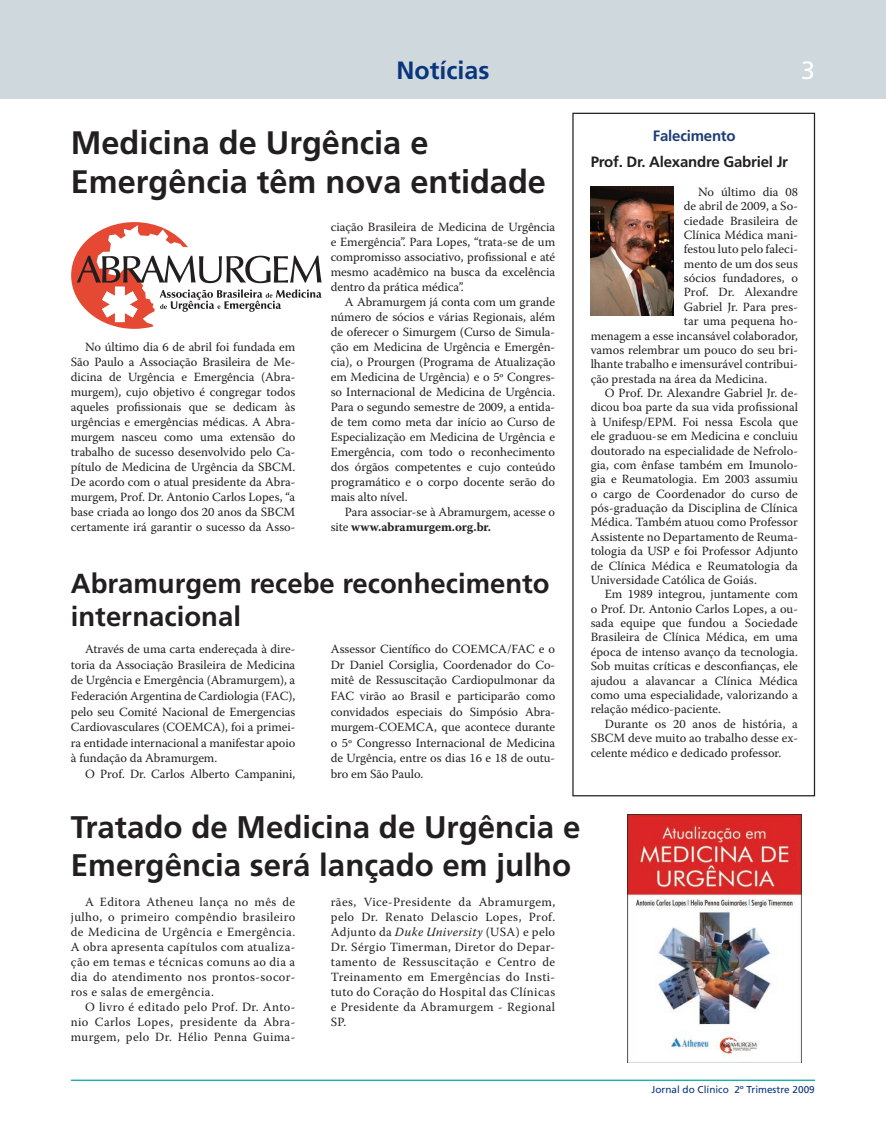
<style>
.page{position:relative;width:886px;height:1134px;background:#fff}
.page>*{position:absolute;margin:0;border:0;box-sizing:border-box;transform-origin:0 0}
.t1{font:700 32.5px/39px "Frutiger LT Std";color:#231f20}
.t2{font:700 31.25px/37.5px "Frutiger LT Std";color:#231f20}
.t3{font:700 27.5px/33px "Frutiger LT Std";color:#231f20}
.t4{font:700 25px "Frutiger LT Std";color:#08357c}
.t5{font:25px "Frutiger LT Std";color:#fff}
.t6{font:700 15px "Frutiger LT Std";letter-spacing:-.015em;color:#231f20}
.t7{font:700 15px "Frutiger LT Std";letter-spacing:-.015em;color:#1e3c75}
.t8{font:12.5px/15px "Warnock Pro";color:#231f20;text-align:justify}
.t9{font:10px "Frutiger LT Std";color:#08357c}
.s1{font-weight:700}
.s2{font-style:italic}
</style>
<div class="page">
<hr style="left:71px;top:1079px;width:744px;height:2px;background:#00a59e">
<div style="left:572px;top:113px;width:243px;height:683px;border:1px solid #231f20"></div>
<div style="left:0;top:0;width:886px;height:99px;background:#cfd8dd"></div>
<img style="left:627px;top:814px;width:174px;height:248px">
<svg style="left:71px;top:222px;width:251px;height:107px"></svg>
<img style="left:591px;top:187px;width:82px;height:128px">
<h3 class="t4" style="left:396px;top:56px;width:95px">Notícias</h3>
<h3 class="t5" style="left:801px;top:56px;width:15px">3</h3>
<h1 class="t1" style="left:71px;top:124px;width:477px">Medicina de Urgência e<br>Emergência têm nova entidade</h1>
<p class="t8" style="left:71px;top:339px;width:226px;text-indent:14px">No último dia 6 de abril foi fundada em São Paulo a Associação Brasileira de Me&shy;dicina de Urgência e Emergência (Abra&shy;murgem), cujo objetivo é congregar todos aqueles profissionais que se dedicam às urgências e emergências médicas. A Abra&shy;murgem nasceu como uma extensão do trabalho de sucesso desenvolvido pelo Ca&shy;pítulo de Medicina de Urgência da SBCM.<br>De acordo com o atual presidente da Abra&shy;murgem, Prof. Dr. Antonio Carlos Lopes, “a base criada ao longo dos 20 anos da SBCM certamente irá garantir o sucesso da Asso-</p>
<p class="t8" style="left:331px;top:219px;width:226px">ciação Brasileira de Medicina de Urgência e Emergência”. Para Lopes, “trata-se de um compromisso associativo, profissional e até mesmo acadêmico na busca da excelência dentro da prática médica”.</p>
<p class="t8" style="left:331px;top:294px;width:226px;text-indent:14px">A Abramurgem já conta com um grande número de sócios e várias Regionais, além de oferecer o Simurgem (Curso de Simula&shy;ção em Medicina de Urgência e Emergên&shy;cia), o Prourgen (Programa de Atualização em Medicina de Urgência) e o 5º Congres&shy;so Internacional de Medicina de Urgência.<br>Para o segundo semestre de 2009, a entida&shy;de tem como meta dar início ao Curso de Especialização em Medicina de Urgência e Emergência, com todo o reconhecimento dos órgãos competentes e cujo conteúdo programático e o corpo docente serão do mais alto nível.</p>
<p class="t8" style="left:331px;top:504px;width:226px;text-indent:14px">Para associar-se à Abramurgem, acesse o site <span class="s1">www.abramurgem.org.br.</span></p>
<h3 class="t3" style="left:71px;top:567px;width:480px">Abramurgem recebe reconhecimento internacional</h3>
<p class="t8" style="left:71px;top:641px;width:226px;line-height:15.6px;text-indent:14px">Através de uma carta endereçada à dire&shy;toria da Associação Brasileira de Medicina de Urgência e Emergência (Abramurgem), a Federación Argentina de Cardiologia (FAC), pelo seu Comité Nacional de Emergencias Cardiovasculares (COEMCA), foi a primei&shy;ra entidade internacional a manifestar apoio à fundação da Abramurgem.</p>
<p class="t8" style="left:85px;top:766px;width:212px">O Prof. Dr. Carlos Alberto Campanini,</p>
<p class="t8" style="left:331px;top:641px;width:226px;line-height:15.6px">Assessor Científico do COEMCA/FAC e o Dr Daniel Corsiglia, Coordenador do Co&shy;mitê de Ressuscitação Cardiopulmonar da FAC virão ao Brasil e participarão como convidados especiais do Simpósio Abra&shy;murgem-COEMCA, que acontece durante o 5º Congresso Internacional de Medicina de Urgência, entre os dias 16 e 18 de outu&shy;bro em São Paulo.</p>
<p class="t7" style="left:653px;top:127px;width:84px">Falecimento</p>
<p class="t6" style="left:591px;top:153px;width:199px">Prof. Dr. Alexandre Gabriel Jr</p>
<p class="t8" style="left:698px;top:184px;width:101px">No último dia 08</p>
<p class="t8" style="left:684px;top:198px;width:116px">de abril de 2009, a So-</p>
<p class="t8" style="left:684px;top:213px;width:116px">ciedade Brasileira de</p>
<p class="t8" style="left:684px;top:227px;width:116px">Clínica Médica mani-</p>
<p class="t8" style="left:684px;top:241px;width:116px">festou luto pelo faleci-</p>
<p class="t8" style="left:684px;top:256px;width:116px">mento de um dos seus</p>
<p class="t8" style="left:684px;top:270px;width:116px">sócios fundadores, o</p>
<p class="t8" style="left:684px;top:285px;width:116px">Prof. Dr. Alexandre</p>
<p class="t8" style="left:684px;top:299px;width:116px">Gabriel Jr. Para pres-</p>
<p class="t8" style="left:684px;top:313px;width:116px">tar uma pequena ho-</p>
<p class="t8" style="left:591px;top:328px;width:209px">menagem a esse incansável colaborador,</p>
<p class="t8" style="left:591px;top:342px;width:209px">vamos relembrar um pouco do seu bri-</p>
<p class="t8" style="left:591px;top:356px;width:209px">lhante trabalho e imensurável contribui-</p>
<p class="t8" style="left:591px;top:371px;width:178px">ção prestada na área da Medicina.</p>
<p class="t8" style="left:605px;top:385px;width:195px">O Prof. Dr. Alexandre Gabriel Jr. de-</p>
<p class="t8" style="left:591px;top:400px;width:209px">dicou boa parte da sua vida profissional</p>
<p class="t8" style="left:591px;top:414px;width:209px">à Unifesp/EPM. Foi nessa Escola que</p>
<p class="t8" style="left:591px;top:428px;width:209px">ele graduou-se em Medicina e concluiu</p>
<p class="t8" style="left:591px;top:443px;width:209px">doutorado na especialidade de Nefrolo-</p>
<p class="t8" style="left:591px;top:457px;width:209px">gia, com ênfase também em Imunolo-</p>
<p class="t8" style="left:591px;top:471px;width:209px">gia e Reumatologia. Em 2003 assumiu</p>
<p class="t8" style="left:591px;top:486px;width:209px">o cargo de Coordenador do curso de</p>
<p class="t8" style="left:591px;top:500px;width:209px">pós-graduação da Disciplina de Clínica</p>
<p class="t8" style="left:591px;top:515px;width:209px">Médica. Também atuou como Professor</p>
<p class="t8" style="left:591px;top:529px;width:209px">Assistente no Departamento de Reuma-</p>
<p class="t8" style="left:591px;top:543px;width:209px">tologia da USP e foi Professor Adjunto</p>
<p class="t8" style="left:591px;top:558px;width:209px">de Clínica Médica e Reumatologia da</p>
<p class="t8" style="left:591px;top:572px;width:168px">Universidade Católica de Goiás.</p>
<p class="t8" style="left:605px;top:586px;width:195px">Em 1989 integrou, juntamente com</p>
<p class="t8" style="left:591px;top:601px;width:209px">o Prof. Dr. Antonio Carlos Lopes, a ou-</p>
<p class="t8" style="left:591px;top:615px;width:209px">sada equipe que fundou a Sociedade</p>
<p class="t8" style="left:591px;top:630px;width:209px">Brasileira de Clínica Médica, em uma</p>
<p class="t8" style="left:591px;top:644px;width:209px">época de intenso avanço da tecnologia.</p>
<p class="t8" style="left:591px;top:658px;width:209px">Sob muitas críticas e desconfianças, ele</p>
<p class="t8" style="left:591px;top:673px;width:209px">ajudou a alavancar a Clínica Médica</p>
<p class="t8" style="left:591px;top:687px;width:209px">como uma especialidade, valorizando a</p>
<p class="t8" style="left:591px;top:701px;width:132px">relação médico-paciente.</p>
<p class="t8" style="left:605px;top:716px;width:195px">Durante os 20 anos de história, a</p>
<p class="t8" style="left:591px;top:730px;width:209px">SBCM deve muito ao trabalho desse ex-</p>
<p class="t8" style="left:591px;top:745px;width:192px">celente médico e dedicado professor.</p>
<h2 class="t2" style="left:71px;top:809px;width:511px">Tratado de Medicina de Urgência e<br>Emergência será lançado em julho</h2>
<p class="t8" style="left:71px;top:894px;width:226px;text-indent:14px">A Editora Atheneu lança no mês de julho, o primeiro compêndio brasileiro de Medicina de Urgência e Emergência.<br>A obra apresenta capítulos com atualiza&shy;ção em temas e técnicas comuns ao dia a dia do atendimento nos prontos-socor&shy;ros e salas de emergência.</p>
<p class="t8" style="left:71px;top:999px;width:226px;text-indent:14px">O livro é editado pelo Prof. Dr. Anto&shy;nio Carlos Lopes, presidente da Abra&shy;murgem, pelo Dr. Hélio Penna Guima-</p>
<p class="t8" style="left:331px;top:894px;width:226px">rães, Vice-Presidente da Abramurgem, pelo Dr. Renato Delascio Lopes, Prof.<br>Adjunto da <span class="s2">Duke University</span> (USA) e pelo Dr. Sérgio Timerman, Diretor do Depar&shy;tamento de Ressuscitação e Centro de Treinamento em Emergências do Insti&shy;tuto do Coração do Hospital das Clínicas e Presidente da Abramurgem - Regional SP.</p>
<p class="t9" style="left:651px;top:1083px;width:165px">Jornal do Clínico 2º Trimestre 2009</p>
</div>
